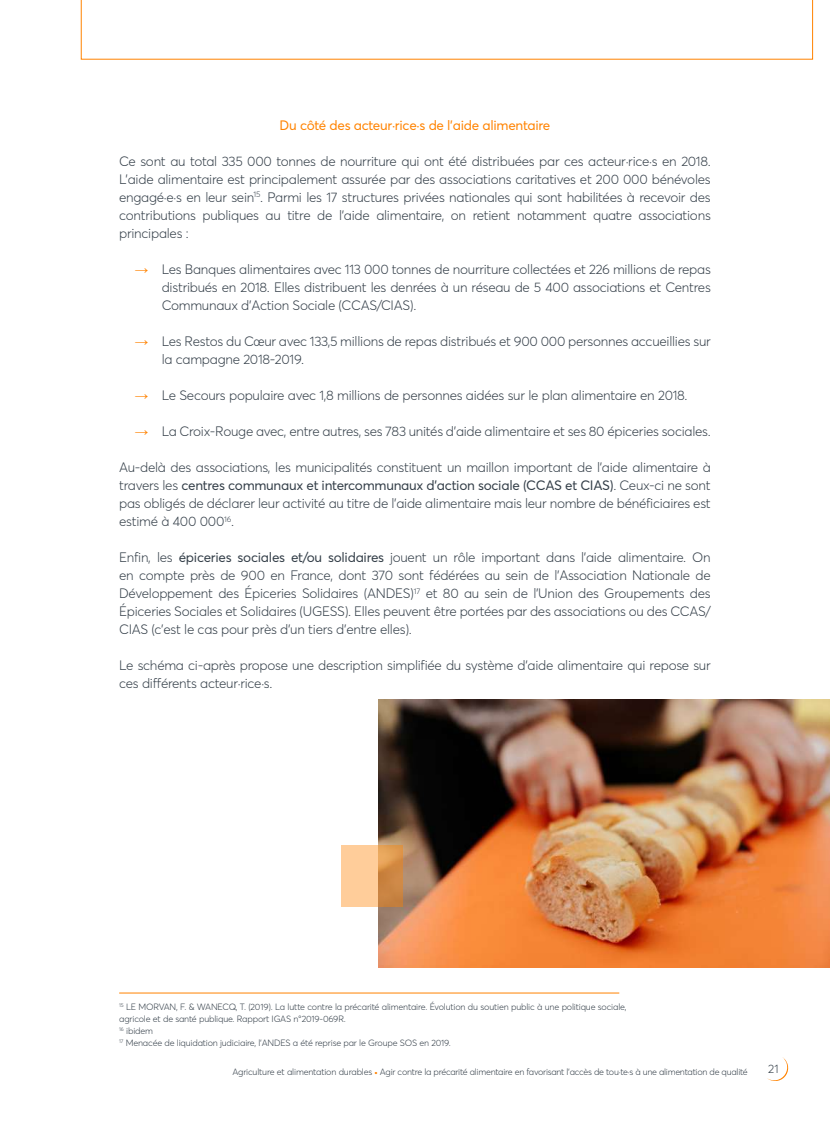
<style>
.page{position:relative;width:830px;height:1136px;background:#fff}
.page>*{position:absolute;margin:0;border:0;box-sizing:border-box;transform-origin:0 0}
.t1{font:300 13.5px/18px "Averta Std";letter-spacing:-.02em;color:#333e48;text-align:justify}
.t2{font:13.5px "Averta Std";color:#ff8300}
.t3{font:13.5px "Averta Std";color:#333e48}
.t4{font:300 12px "Averta Std";color:#333e48}
.t5{font:300 9px/12px "Averta Std";letter-spacing:-.02em;color:#333e48}
.s1{font-family:"Book Antiqua";font-weight:400;color:#ff8300}
.s2{font-weight:400}
</style>
<div class="page">
<svg style="left:767px;top:1057px;width:22px;height:24px"></svg>
<hr style="left:119px;top:992px;width:500px;height:1px;background:#ff8300">
<img style="left:378px;top:699px;width:451px;height:267px">
<svg style="left:81px;top:0;width:731px;height:60px"></svg>
<svg style="left:341px;top:845px;width:61px;height:61px;fill:#ffcd9a"></svg>
<p class="t2" style="left:279px;top:116px;width:272px">Du côté des acteur·rice·s de l’aide alimentaire</p>
<p class="t1" style="left:119px;top:152px;width:593px">Ce sont au total 335 000 tonnes de nourriture qui ont été distribuées par ces acteur·rice·s en 2018.<br>L’aide alimentaire est principalement assurée par des associations caritatives et 200 000 bénévoles engagé·e·s en leur sein<sup>15</sup>. Parmi les 17 structures privées nationales qui sont habilitées à recevoir des contributions publiques au titre de l’aide alimentaire, on retient notamment quatre associations principales :</p>
<p class="t1" style="left:162px;top:260px;width:550px;text-indent:-27px"><span class="s1">→</span> Les Banques alimentaires avec 113 000 tonnes de nourriture collectées et 226 millions de repas distribués en 2018. Elles distribuent les denrées à un réseau de 5 400 associations et Centres Communaux d’Action Sociale (CCAS/CIAS).</p>
<p class="t1" style="left:162px;top:332px;width:550px;text-indent:-27px"><span class="s1">→</span> Les Restos du Cœur avec 133,5 millions de repas distribués et 900 000 personnes accueillies sur la campagne 2018-2019.</p>
<p class="t1" style="left:135px;top:386px;width:554px"><span class="s1">→</span> Le Secours populaire avec 1,8 millions de personnes aidées sur le plan alimentaire en 2018.</p>
<p class="t1" style="left:135px;top:422px;width:577px"><span class="s1">→</span> La Croix-Rouge avec, entre autres, ses 783 unités d’aide alimentaire et ses 80 épiceries sociales.</p>
<p class="t1" style="left:119px;top:458px;width:593px">Au-delà des associations, les municipalités constituent un maillon important de l’aide alimentaire à travers les <span class="s2">centres communaux et intercommunaux d’action sociale (CCAS</span></p>
<p class="t1" style="left:119px;top:476px;width:593px;text-indent:490px"><span class="s2">)</span>. Ceux-ci ne sont pas obligés de déclarer leur activité au titre de l’aide alimentaire mais leur nombre de bénéficiaires est estimé à 400 000<sup>16</sup>.</p>
<p class="t1" style="left:119px;top:548px;width:593px">Enfin, les <span class="s2">épiceries sociales et/ou solidaires</span> jouent un rôle important dans l’aide alimentaire. On en compte près de 900 en France, dont 370 sont fédérées au sein de l’Association Nationale de Développement des Épiceries Solidaires (ANDES)<sup>17</sup> et 80 au sein de l’Union des Groupements des Épiceries Sociales et Solidaires (UGESS). Elles peuvent être portées par des associations ou des CCAS/ CIAS (c’est le cas pour près d’un tiers d’entre elles).</p>
<p class="t1" style="left:119px;top:656px;width:592px">Le schéma ci-après propose une description simplifiée du système d’aide alimentaire qui repose sur ces différents acteur·rice·s.</p>
<p class="t3" style="left:565px;top:476px;width:24px">et CIAS</p>
<p class="t5" style="left:119px;top:1001px;width:508px"><sup>15</sup> LE MORVAN, F. &amp; WANECQ, T. (2019). La lutte contre la précarité alimentaire. Évolution du soutien public à une politique sociale, agricole et de santé publique. Rapport IGAS n°2019-069R.<br><sup>16</sup> ibidem<br><sup>17</sup> Menacée de liquidation judiciaire, l’ANDES a été reprise par le Groupe SOS en 2019.</p>
<p class="t5" style="left:232px;top:1065px;width:516px">Agriculture et alimentation durables <sup>.</sup> Agir contre la précarité alimentaire en favorisant l’accès de tou·te·s à une alimentation de qualité</p>
<p class="t4" style="left:767px;top:1060px;width:12px">21</p>
</div>
